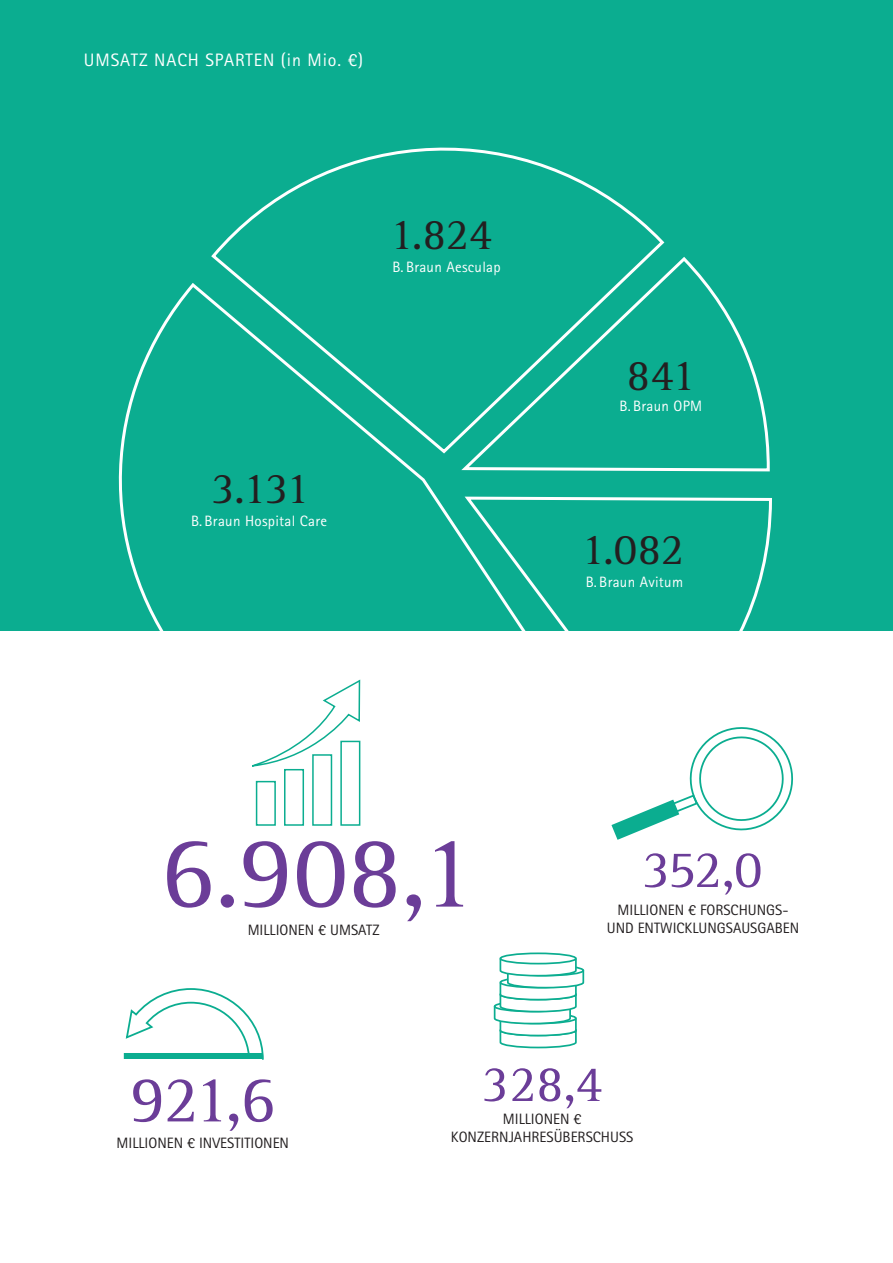
<style>
.page{position:relative;width:893px;height:1263px;background:#fff}
.page>*{position:absolute;margin:0;border:0;box-sizing:border-box;transform-origin:0 0}
.t1{font:105px "Rotis Serif Pro";color:#6b3d98}
.t2{font:67.5px "Rotis Serif Pro";color:#6b3d98}
.t3{font:54px "Rotis Serif Pro";color:#6b3d98}
.t4{font:52.5px "Rotis Serif Pro";color:#6b3d98}
.t5{font:45px "Rotis Serif Pro";letter-spacing:-.015em;color:#231f20}
.t6{font:18px "Rotis Sans Serif Pro";letter-spacing:.05em;color:#fff}
.t7{font:15px/18px "Rotis Sans Serif Pro";color:#231f20;text-align:center}
.t8{font:15px "Rotis Sans Serif Pro";letter-spacing:.02em;color:#fff}
</style>
<div class="page">
<div style="left:0;top:0;width:893px;height:631px;background:#0bad90"></div>
<svg style="left:596px;top:497px;width:176px;height:134px"></svg>
<svg style="left:596px;top:257px;width:174px;height:215px"></svg>
<svg style="left:211px;top:147px;width:455px;height:309px"></svg>
<svg style="left:118px;top:281px;width:478px;height:350px"></svg>
<svg style="left:251px;top:679px;width:110px;height:147px"></svg>
<svg style="left:611px;top:718px;width:191px;height:122px"></svg>
<svg style="left:493px;top:957px;width:92px;height:92px"></svg>
<div style="left:500px;top:953px;width:76px;height:10px;background:#fff;border-radius:50%"></div>
<div style="left:500px;top:952px;width:77px;height:12px;border:2px solid #0bad90;border-radius:50%"></div>
<div style="left:124px;top:1053px;width:139px;height:6px;background:#0bad90"></div>
<svg style="left:125px;top:988px;width:139px;height:72px"></svg>
<p class="t6" style="left:84px;top:49px;width:281px">UMSATZ NACH SPARTEN (in Mio. €)</p>
<h3 class="t5" style="left:390px;top:207px;width:104px">1.824</h3>
<p class="t8" style="left:392px;top:258px;width:110px">B. Braun Aesculap</p>
<h3 class="t5" style="left:211px;top:461px;width:99px">3.131</h3>
<p class="t8" style="left:191px;top:512px;width:138px">B. Braun Hospital Care</p>
<h3 class="t5" style="left:627px;top:348px;width:70px">841</h3>
<p class="t8" style="left:620px;top:397px;width:84px">B. Braun OPM</p>
<h3 class="t5" style="left:581px;top:522px;width:104px">1.082</h3>
<p class="t8" style="left:586px;top:573px;width:99px">B. Braun Avitum</p>
<h1 class="t1" style="left:160px;top:809px;width:316px">6.908,1</h1>
<p class="t7" style="left:248px;top:921px;width:133px">MILLIONEN € UMSATZ</p>
<h3 class="t3" style="left:642px;top:837px;width:121px">352,0</h3>
<p class="t7" style="left:607px;top:901px;width:194px">MILLIONEN € FORSCHUNGS-<br>UND ENTWICKLUNGSAUSGABEN</p>
<h2 class="t2" style="left:130px;top:1059px;width:147px">921,6</h2>
<p class="t7" style="left:117px;top:1134px;width:174px">MILLIONEN € INVESTITIONEN</p>
<h3 class="t4" style="left:482px;top:1052px;width:122px">328,4</h3>
<p class="t7" style="left:451px;top:1110px;width:184px">MILLIONEN €<br>KONZERNJAHRESÜBERSCHUSS</p>
</div>
